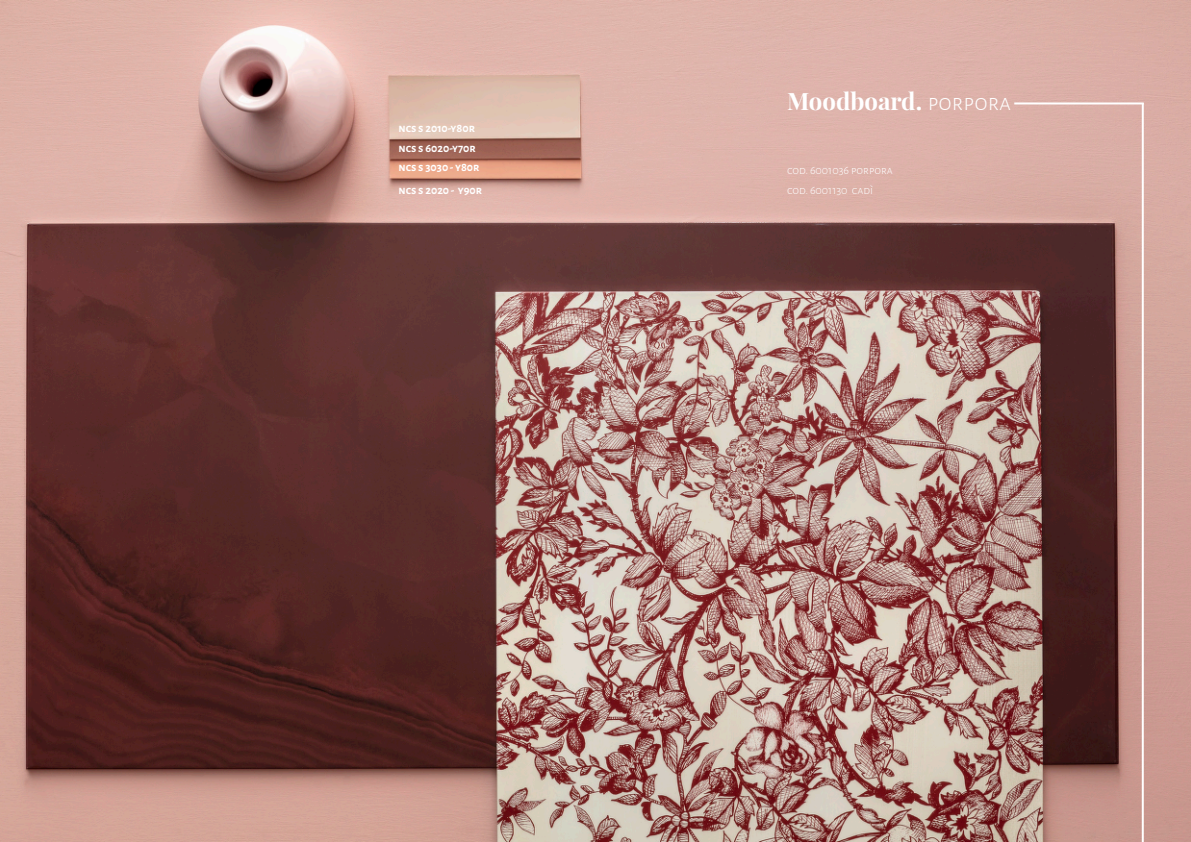
<style>
.page{position:relative;width:1191px;height:842px;background:#fff}
.page>*{position:absolute;margin:0;border:0;box-sizing:border-box;transform-origin:0 0}
.t1{font:700 24px "Playfair Display";color:#fff}
.t2{font:700 12px "Alegreya Sans SC";color:#fff}
.t3{font:300 12px "Alegreya Sans SC";color:#fff}
.s1{font-family:"Alegreya Sans SC";font-weight:300}
</style>
<div class="page">
<img style="left:0;top:0;width:1191px;height:842px">
<hr style="left:1014px;top:102px;width:129px;height:2px;background:#fff">
<hr style="left:1141px;top:103px;width:2px;height:739px;background:#fff">
<p class="t2" style="left:398px;top:120px;width:78px">ncs s 2010-y80r</p>
<p class="t2" style="left:398px;top:139px;width:79px">ncs s 6020-y70r</p>
<p class="t2" style="left:398px;top:159px;width:83px">ncs s 3030 - y80r</p>
<p class="t2" style="left:398px;top:181px;width:85px">ncs s 2020 - y90r</p>
<p class="t1" style="left:787px;top:86px;width:226px">Moodboard. <span class="s1">porpora</span></p>
<p class="t3" style="left:787px;top:162px;width:107px">cod. 6001036 porpora</p>
<p class="t3" style="left:787px;top:182px;width:88px">cod. 6001130 cadì</p>
</div>
